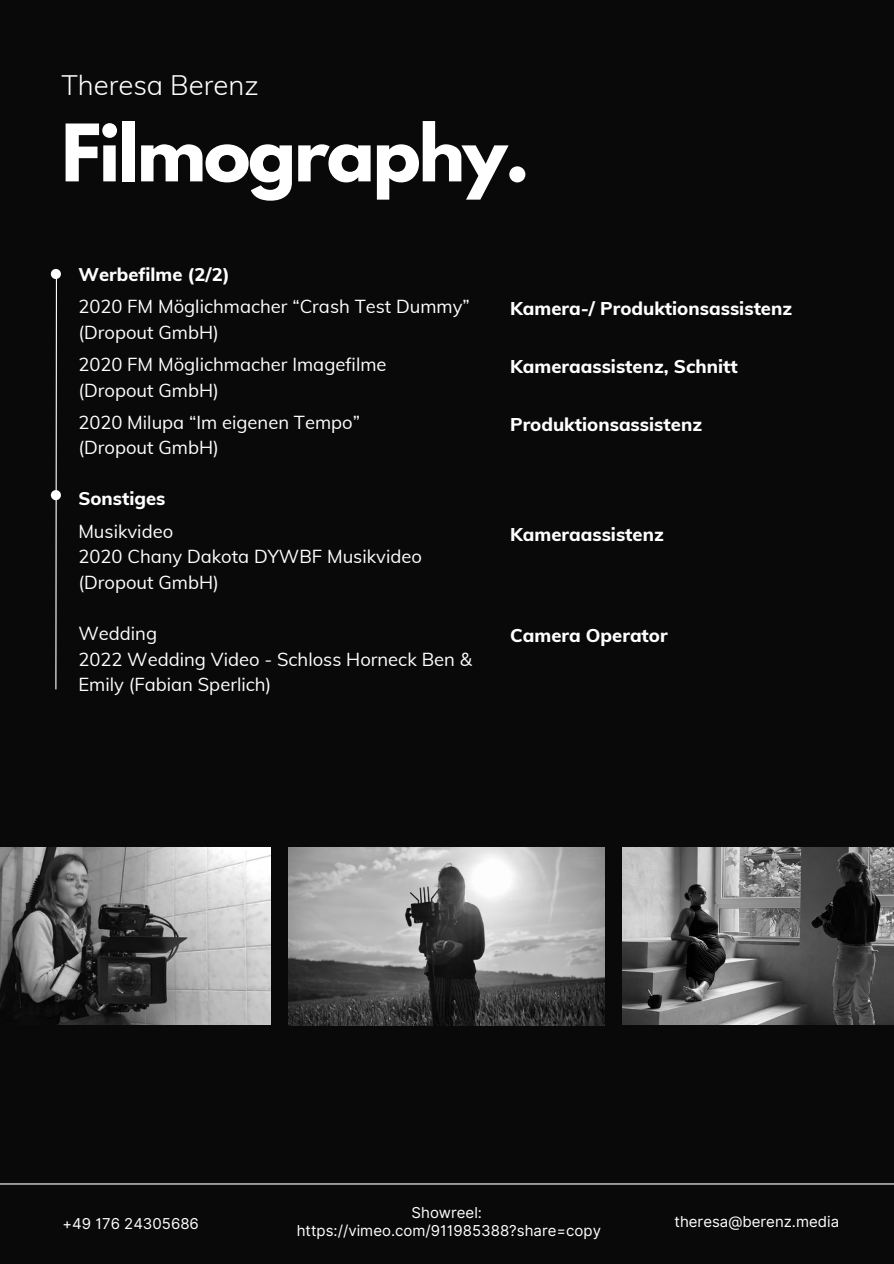
<style>
.page{position:relative;width:894px;height:1264px;background:#fff}
.page>*{position:absolute;margin:0;border:0;box-sizing:border-box;transform-origin:0 0}
.t1{font:700 70.2px "League Spartan";letter-spacing:-.03em;color:#fff}
.t2{font:300 27.6px "Muli";color:#fff}
.t3{font:800 18.45px "Muli";color:#fff}
.t4{font:18.3px/25.7px "Muli";color:#fff}
.t5{font:800 18.3px "Muli";color:#fff}
.t6{font:15px "Inter";color:#fff}
</style>
<div class="page">
<div style="left:0;top:0;width:893px;height:1263px;background:#090909"></div>
<svg style="left:55px;top:279px;width:2px;height:411px"></svg>
<div style="left:51px;top:490px;width:10px;height:10px;background:#fff;border-radius:50%"></div>
<div style="left:51px;top:269px;width:10px;height:10px;background:#fff;border-radius:50%"></div>
<hr style="left:0;top:1183px;width:893px;height:1px;background:#fff">
<img style="left:289px;top:847px;width:315px;height:178px">
<img style="left:0;top:847px;width:271px;height:177px">
<img style="left:622px;top:847px;width:271px;height:177px">
<h4 class="t2" style="left:61px;top:67px;width:199px">Theresa Berenz</h4>
<h4 class="t1" style="left:61px;top:118px;width:469px">Filmography.</h4>
<h4 class="t5" style="left:78px;top:263px;width:153px">Werbefilme (2/2)</h4>
<h3 class="t4" style="left:78px;top:293px;width:393px">2020 FM Möglichmacher “Crash Test Dummy” (Dropout GmbH)</h3>
<h4 class="t4" style="left:78px;top:351px;width:309px">2020 FM Möglichmacher Imagefilme (Dropout GmbH)</h4>
<h4 class="t4" style="left:78px;top:409px;width:283px">2020 Milupa “Im eigenen Tempo” (Dropout GmbH)</h4>
<h3 class="t5" style="left:78px;top:487px;width:88px">Sonstiges</h3>
<h3 class="t4" style="left:78px;top:518px;width:345px">Musikvideo<br>2020 Chany Dakota DYWBF Musikvideo (Dropout GmbH)</h3>
<h3 class="t4" style="left:78px;top:620px;width:395px">Wedding<br>2022 Wedding Video - Schloss Horneck Ben &amp;<br>Emily (Fabian Sperlich)</h3>
<h3 class="t3" style="left:510px;top:297px;width:283px">Kamera-/ Produktionsassistenz</h3>
<h3 class="t3" style="left:510px;top:355px;width:229px">Kameraassistenz, Schnitt</h3>
<p class="t3" style="left:510px;top:412px;width:193px">Produktionsassistenz</p>
<p class="t3" style="left:510px;top:522px;width:155px">Kameraassistenz</p>
<p class="t3" style="left:510px;top:623px;width:159px">Camera Operator</p>
<p class="t6" style="left:411px;top:1203px;width:72px">Showreel:</p>
<p class="t6" style="left:297px;top:1221px;width:306px">https://vimeo.com/911985388?share=copy</p>
<p class="t6" style="left:63px;top:1214px;width:138px">+49 176 24305686</p>
<p class="t6" style="left:674px;top:1212px;width:166px">theresa@berenz.media</p>
</div>
